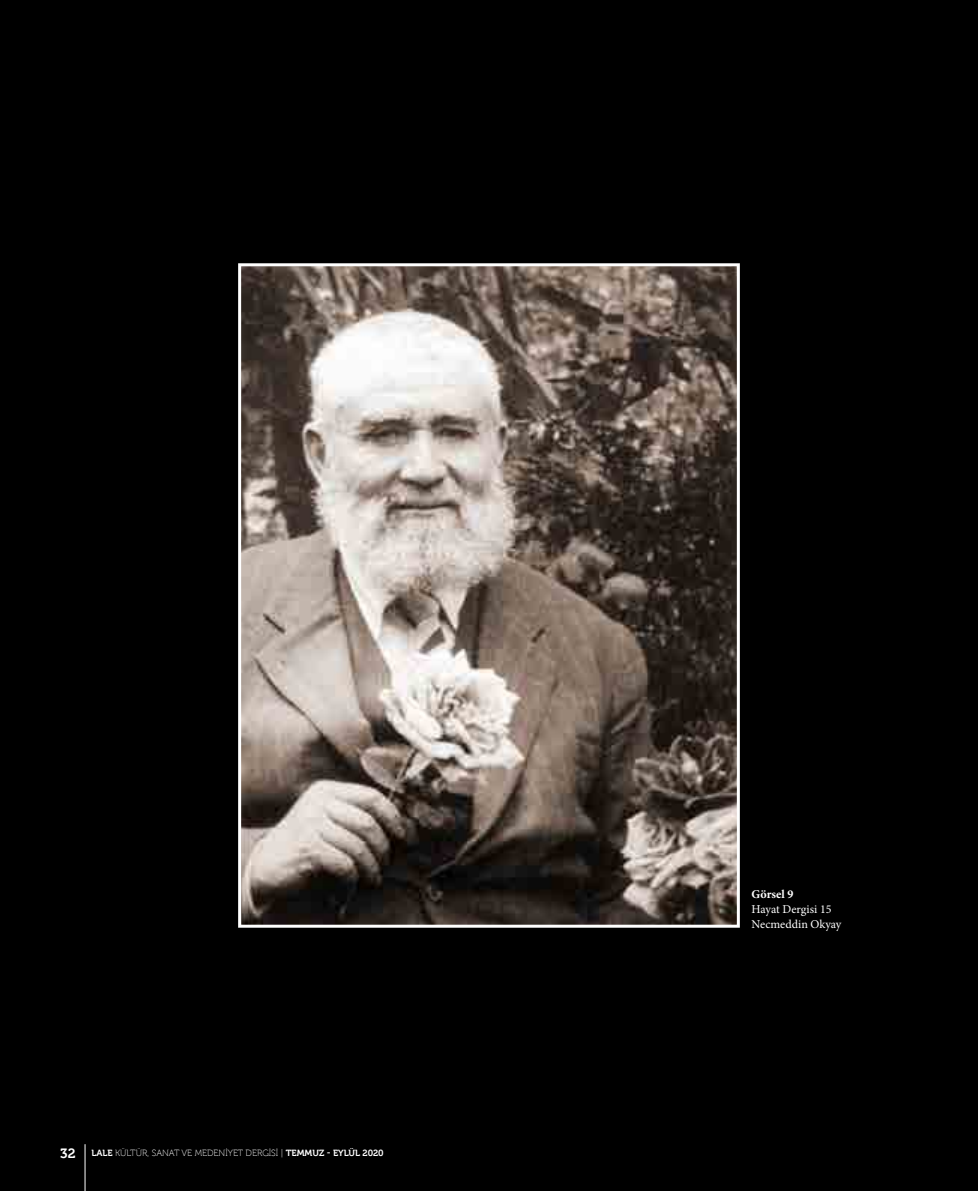
<style>
.page{position:relative;width:978px;height:1191px;background:#000}
.page>*{position:absolute;margin:0;border:0;box-sizing:border-box;transform-origin:0 0}
.t1{font:12px/15px "Minion Pro";color:#fff}
.t2{font:700 12px "Minion Pro";color:#fff}
.t3{font:9px "Museo 100 EP";color:#fff}
.s1{font-family:"Museo 700 EP";font-size:13.5px}
.s2{font-family:"Museo 700 EP"}
</style>
<div class="page">
<hr style="left:85px;top:1144px;width:1px;height:47px;background:#fff">
<img style="left:242px;top:267px;width:494px;height:656px">
<div style="left:238px;top:263px;width:502px;height:664px;border:3px solid #fff"></div>
<p class="t3" style="left:60px;top:1148px;width:325px"><span class="s1">32</span> <span class="s2">LALE</span> KÜLTÜR, SANAT VE MEDENİYET DERGİSİ | <span class="s2">TEMMUZ - EYLÜL 2020</span></p>
<h1 class="t2" style="left:752px;top:885px;width:43px">Görsel 9</h1>
<h1 class="t1" style="left:752px;top:901px;width:91px">Hayat Dergisi 15<br>Necmeddin Okyay</h1>
</div>
